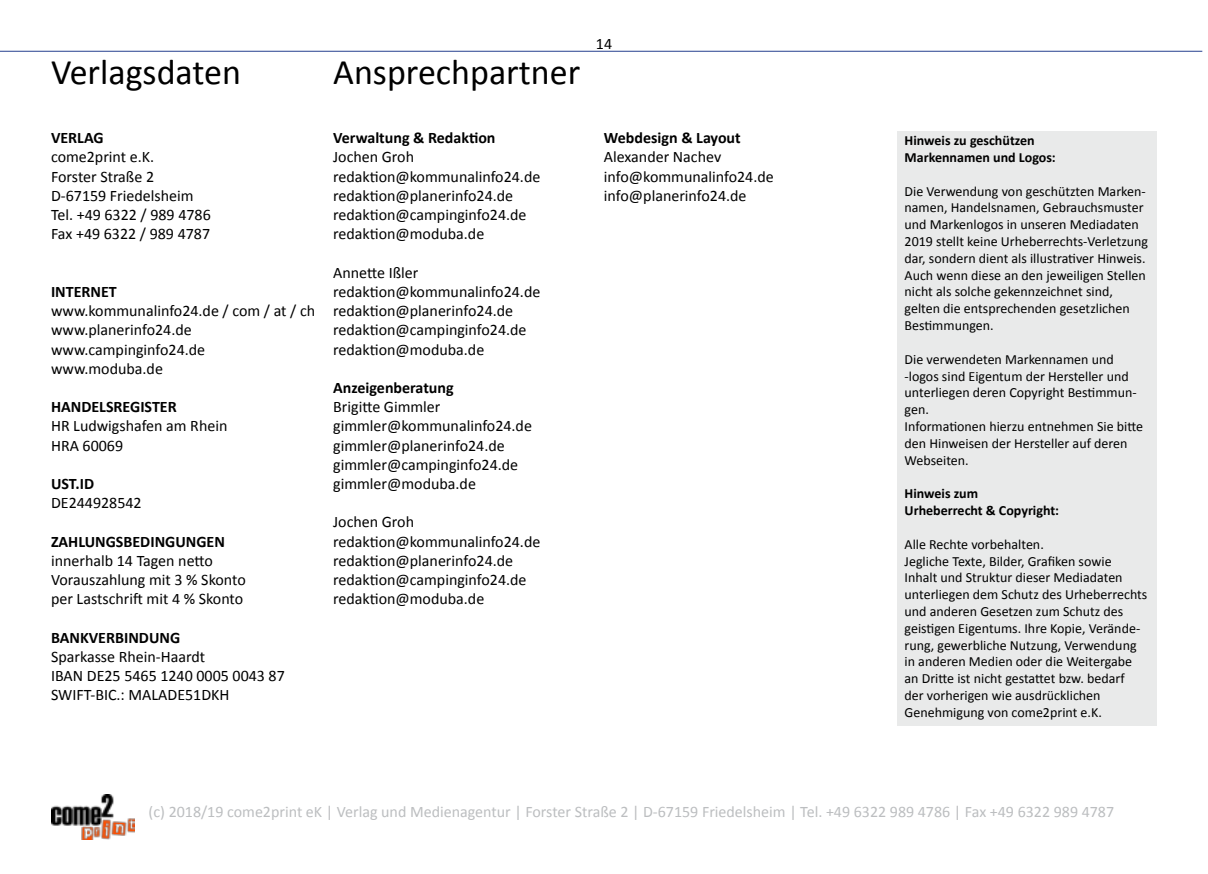
<style>
.page{position:relative;width:1208px;height:874px;background:#fff}
.page>*{position:absolute;margin:0;border:0;box-sizing:border-box;transform-origin:0 0}
.t1{font:36px "Calibri";color:#000}
.t2{font:16px/19.2px "Calibri";color:#000}
.t3{font:700 16px "Calibri";color:#000}
.t4{font:16px "Calibri";color:#bcbec0}
.t5{font:14px/16.8px "Calibri";color:#000}
.t6{font:700 14px/16.8px "Calibri";color:#000}
</style>
<div class="page">
<hr style="left:0;top:51px;width:1202px;height:1px;background:#25408f">
<img style="left:51px;top:794px;width:83px;height:45px">
<div style="left:897px;top:131px;width:260px;height:594px;background:#e9eaea"></div>
<h1 class="t1" style="left:51px;top:49px;width:191px">Verlagsdaten</h1>
<p class="t3" style="left:51px;top:127px;width:54px">VERLAG</p>
<p class="t2" style="left:51px;top:147px;width:161px">come2print e.K.<br>Forster Straße 2<br>D-67159 Friedelsheim<br>Tel. +49 6322 / 989 4786<br>Fax +49 6322 / 989 4787</p>
<p class="t3" style="left:51px;top:281px;width:67px">INTERNET</p>
<p class="t2" style="left:51px;top:301px;width:266px">www.kommunalinfo24.de / com / at / ch www.planerinfo24.de www.campinginfo24.de www.moduba.de</p>
<p class="t3" style="left:51px;top:396px;width:127px">HANDELSREGISTER</p>
<p class="t2" style="left:51px;top:416px;width:178px">HR Ludwigshafen am Rhein<br>HRA 60069</p>
<p class="t3" style="left:51px;top:473px;width:45px">UST.ID</p>
<p class="t2" style="left:51px;top:493px;width:92px">DE244928542</p>
<p class="t3" style="left:51px;top:531px;width:175px">ZAHLUNGSBEDINGUNGEN</p>
<p class="t2" style="left:51px;top:550px;width:196px">innerhalb 14 Tagen netto<br>Vorauszahlung mit 3 % Skonto per Lastschrift mit 4 % Skonto</p>
<p class="t3" style="left:51px;top:627px;width:131px">BANKVERBINDUNG</p>
<p class="t2" style="left:51px;top:646px;width:235px">Sparkasse Rhein-Haardt<br>IBAN DE25 5465 1240 0005 0043 87<br>SWIFT-BIC.: MALADE51DKH</p>
<h1 class="t1" style="left:333px;top:49px;width:249px">Ansprechpartner</h1>
<p class="t3" style="left:333px;top:127px;width:164px">Verwaltung &amp; Redaktion</p>
<p class="t2" style="left:333px;top:147px;width:209px">Jochen Groh redaktion@kommunalinfo24.de redaktion@planerinfo24.de redaktion@campinginfo24.de redaktion@moduba.de</p>
<p class="t2" style="left:333px;top:262px;width:209px">Annette Ißler redaktion@kommunalinfo24.de redaktion@planerinfo24.de redaktion@campinginfo24.de redaktion@moduba.de</p>
<p class="t3" style="left:333px;top:377px;width:122px">Anzeigenberatung</p>
<p class="t2" style="left:333px;top:397px;width:200px">Brigitte Gimmler gimmler@kommunalinfo24.de gimmler@planerinfo24.de gimmler@campinginfo24.de gimmler@moduba.de</p>
<p class="t2" style="left:333px;top:512px;width:209px">Jochen Groh redaktion@kommunalinfo24.de redaktion@planerinfo24.de redaktion@campinginfo24.de redaktion@moduba.de</p>
<p class="t2" style="left:596px;top:34px;width:18px">14</p>
<p class="t3" style="left:604px;top:127px;width:138px">Webdesign &amp; Layout</p>
<p class="t2" style="left:604px;top:147px;width:171px">Alexander Nachev info@kommunalinfo24.de info@planerinfo24.de</p>
<p class="t6" style="left:904px;top:132px;width:153px">Hinweis zu geschützen<br>Markennamen und Logos:</p>
<p class="t5" style="left:904px;top:182px;width:245px">Die Verwendung von geschützten Marken&shy;namen, Handelsnamen, Gebrauchsmuster und Markenlogos in unseren Mediadaten 2019 stellt keine Urheberrechts-Verletzung dar, sondern dient als illustrativer Hinweis.<br>Auch wenn diese an den jeweiligen Stellen nicht als solche gekennzeichnet sind, gelten die entsprechenden gesetzlichen Bestimmungen.</p>
<p class="t5" style="left:904px;top:350px;width:240px">Die verwendeten Markennamen und -logos sind Eigentum der Hersteller und unterliegen deren Copyright Bestimmun&shy;gen.<br>Informationen hierzu entnehmen Sie bitte den Hinweisen der Hersteller auf deren<br>Webseiten.</p>
<p class="t6" style="left:904px;top:485px;width:156px">Hinweis zum<br>Urheberrecht &amp; Copyright:</p>
<p class="t5" style="left:904px;top:535px;width:244px">Alle Rechte vorbehalten.<br>Jegliche Texte, Bilder, Grafiken sowie Inhalt und Struktur dieser Mediadaten unterliegen dem Schutz des Urheberrechts und anderen Gesetzen zum Schutz des geistigen Eigentums. Ihre Kopie, Verände&shy;rung, gewerbliche Nutzung, Verwendung in anderen Medien oder die Weitergabe an Dritte ist nicht gestattet bzw. bedarf<br>der vorherigen wie ausdrücklichen Genehmigung von come2print e.K.</p>
<p class="t4" style="left:149px;top:801px;width:967px">(c) 2018/19 come2print eK | Verlag und Medienagentur | Forster Straße 2 | D-67159 Friedelsheim | Tel. +49 6322 989 4786 | Fax +49 6322 989 4787</p>
</div>
